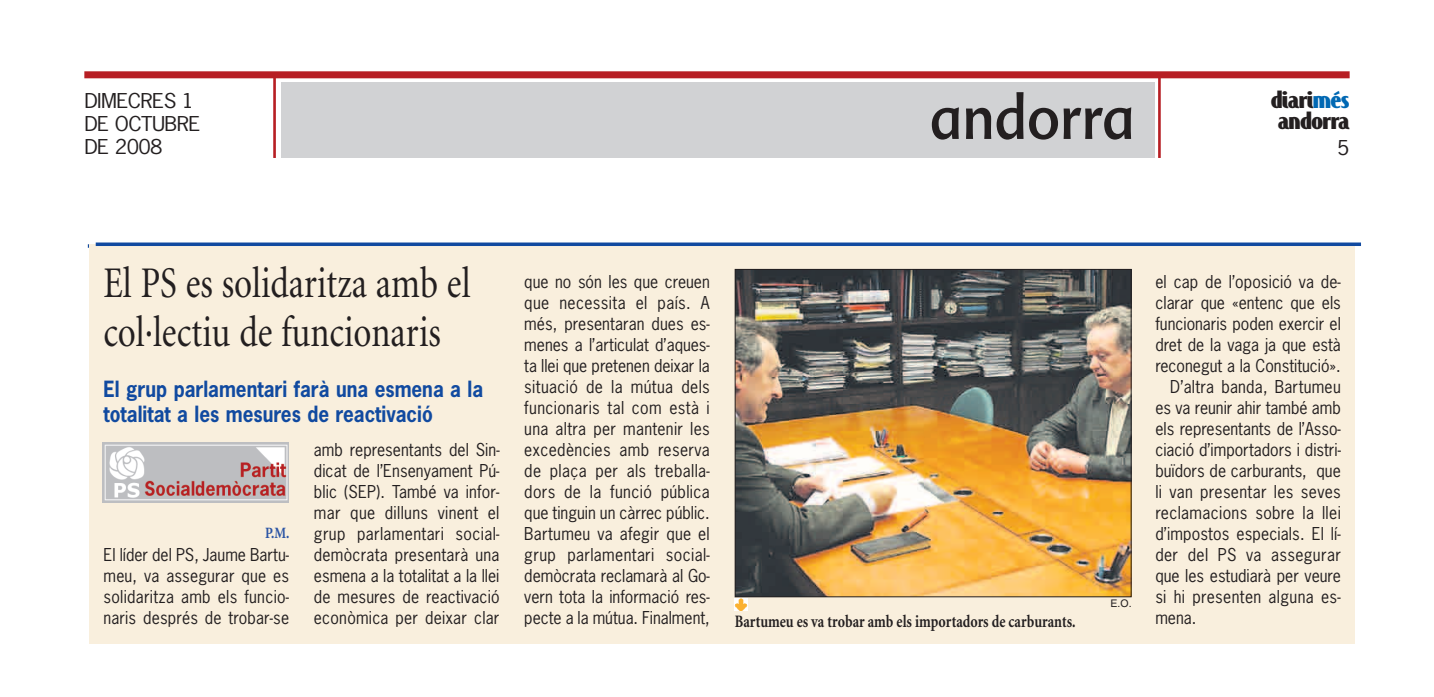
<style>
.page{position:relative;width:1434px;height:697px;background:#fff}
.page>*{position:absolute;margin:0;border:0;box-sizing:border-box;transform-origin:0 0}
.t1{font:61.25px "Advert";color:#231f20;scale:.9 1}
.t2{font:43.75px/49px "Minion";color:#231f20;scale:.8 1}
.t3{font:700 26.25px "Jandoni";letter-spacing:-.02em;color:#231f20;scale:1.12 1}
.t4{font:700 21px/25.2px "News Gothic";color:#114aa0;scale:.9 1}
.t5{font:19.25px/23.1px "News Gothic";letter-spacing:-.03em;color:#231f20;scale:1.12 1}
.t6{font:700 17.5px "Minion";color:#231f20;scale:.8 1}
.t7{font:16.62px/21px "News Gothic";color:#231f20;text-align:justify;scale:.95 1}
.t8{font:16.62px "News Gothic";letter-spacing:.025em;color:#231f20;scale:.95 1}
.t9{font:700 15.75px "Minion";color:#2b54a4;scale:.85 1}
.t10{font:10.5px "Helvetica";color:#231f20}
.s1{color:#0168b3}
</style>
<div class="page">
<hr style="left:1158px;top:75px;width:2px;height:83px;background:#b71f24">
<div style="left:84px;top:71px;width:1265px;height:7px;background:#b71f24"></div>
<hr style="left:273px;top:75px;width:3px;height:83px;background:#b71f24">
<div style="left:281px;top:83px;width:873px;height:75px;background:#d1d2d4"></div>
<div style="left:90px;top:244px;width:1265px;height:400px;background:#f9efdd"></div>
<svg style="left:96px;top:242px;width:1265px;height:4px;background:#2f61ac"></svg>
<img style="left:103px;top:442px;width:186px;height:60px">
<img style="left:737px;top:271px;width:392px;height:324px">
<div style="left:735px;top:269px;width:396px;height:328px;border:1px solid #231f20"></div>
<svg style="left:734px;top:598px;width:13px;height:12px"></svg>
<p class="t5" style="left:84px;top:90px;width:105px">DIMECRES 1<br>DE OCTUBRE<br>DE 2008</p>
<h1 class="t1" style="left:930px;top:82px;width:229px">andorra</h1>
<h3 class="t3" style="left:1270px;top:84px;width:72px">diari<span class="s1">més</span></h3>
<h3 class="t3" style="left:1277px;top:105px;width:66px">andorra</h3>
<p class="t5" style="left:1337px;top:137px;width:13px">5</p>
<h2 class="t2" style="left:104px;top:262px;width:460px">El PS es solidaritza amb el col·lectiu de funcionaris</h2>
<p class="t4" style="left:104px;top:377px;width:423px">El grup parlamentari farà una esmena a la totalitat a les mesures de reactivació</p>
<p class="t9" style="left:265px;top:526px;width:30px">P.M.</p>
<p class="t7" style="left:104px;top:545px;width:197px">El líder del PS, Jaume Bartu&shy;meu, va assegurar que es solidaritza amb els funcio&shy;naris després de trobar-se</p>
<p class="t7" style="left:314px;top:440px;width:197px">amb representants del Sin&shy;dicat de l’Ensenyament Pú&shy;blic (SEP). També va infor&shy;mar que dilluns vinent el grup parlamentari social&shy;demòcrata presentarà una esmena a la totalitat a la llei de mesures de reactivació econòmica per deixar clar</p>
<p class="t7" style="left:524px;top:272px;width:197px">que no són les que creuen que necessita el país. A més, presentaran dues es&shy;menes a l’articulat d’aques&shy;ta llei que pretenen deixar la situació de la mútua dels funcionaris tal com està i una altra per mantenir les excedències amb reserva de plaça per als treballa&shy;dors de la funció pública que tinguin un càrrec públic.<br>Bartumeu va afegir que el grup parlamentari social&shy;demòcrata reclamarà al Go&shy;vern tota la informació res&shy;pecte a la mútua. Finalment,</p>
<p class="t7" style="left:1155px;top:272px;width:197px">el cap de l’oposició va de-</p>
<p class="t7" style="left:1155px;top:293px;width:197px">clarar que «entenc que els</p>
<p class="t7" style="left:1155px;top:314px;width:197px">funcionaris poden exercir el</p>
<p class="t7" style="left:1155px;top:335px;width:197px">dret de la vaga ja que està</p>
<p class="t7" style="left:1155px;top:356px;width:197px">reconegut a la Constitució».</p>
<p class="t7" style="left:1170px;top:377px;width:181px">D’altra banda, Bartumeu</p>
<p class="t7" style="left:1155px;top:398px;width:197px">es va reunir ahir també amb</p>
<p class="t7" style="left:1155px;top:419px;width:197px">els representants de l’Asso-</p>
<p class="t7" style="left:1155px;top:440px;width:197px">ciació d’importadors i distri-</p>
<p class="t7" style="left:1155px;top:461px;width:197px">buïdors de carburants, que</p>
<p class="t8" style="left:1155px;top:482px;width:197px">li van presentar les seves</p>
<p class="t8" style="left:1155px;top:503px;width:197px">reclamacions sobre la llei</p>
<p class="t7" style="left:1155px;top:524px;width:197px">d’impostos especials. El lí-</p>
<p class="t8" style="left:1155px;top:545px;width:197px">der del PS va assegurar</p>
<p class="t7" style="left:1155px;top:566px;width:197px">que les estudiarà per veure</p>
<p class="t8" style="left:1155px;top:587px;width:197px">si hi presenten alguna es-</p>
<p class="t7" style="left:1155px;top:608px;width:45px">mena.</p>
<p class="t10" style="left:1110px;top:599px;width:23px">E.O.</p>
<p class="t6" style="left:735px;top:614px;width:428px">Bartumeu es va trobar amb els importadors de carburants.</p>
</div>
